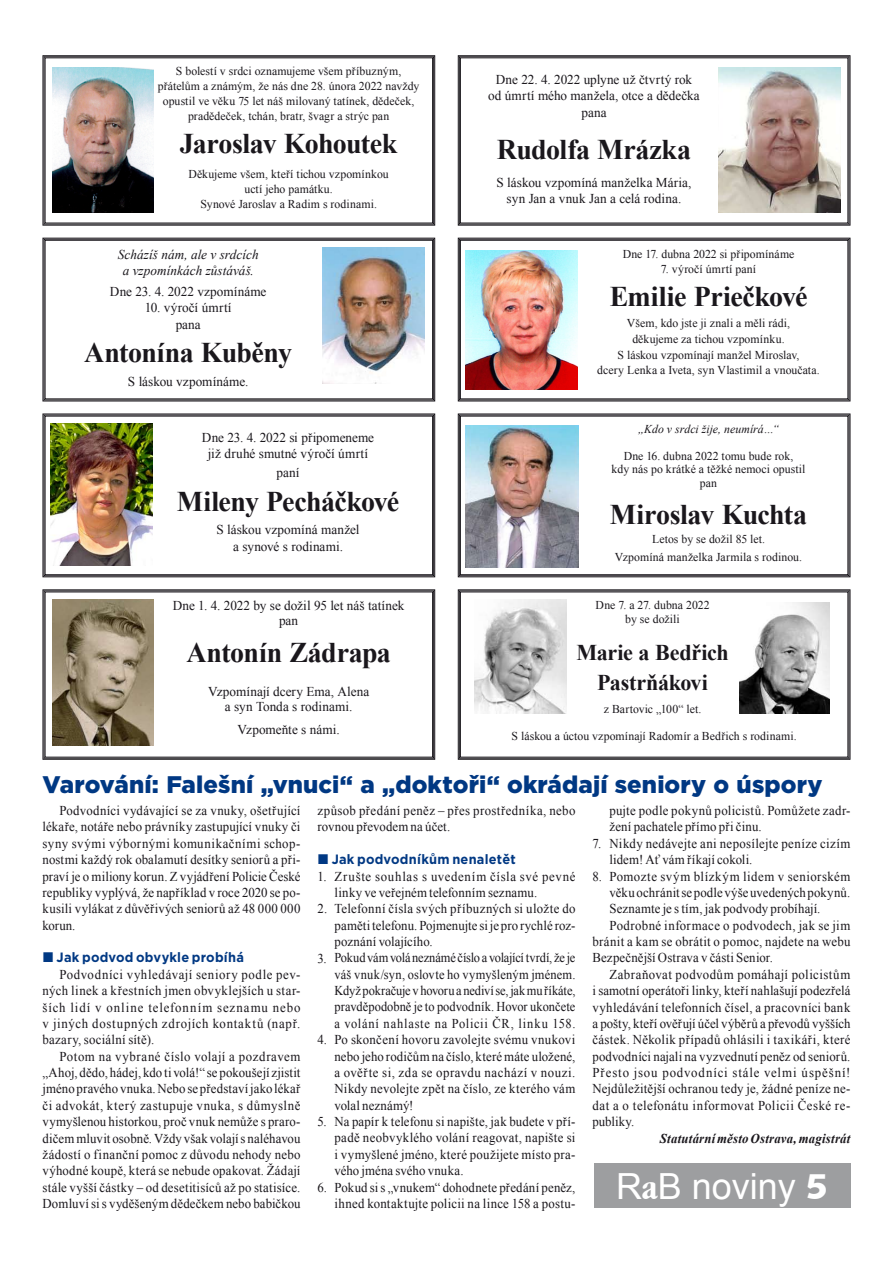
<style>
.page{position:relative;width:893px;height:1263px;background:#fff}
.page>*{position:absolute;margin:0;border:0;box-sizing:border-box;transform-origin:0 0}
.t1{font:36px "Arial";color:#fff}
.t2{font:700 28.5px "Times New Roman";letter-spacing:-.02em;color:#1a171c}
.t3{font:900 24px "Gotham";letter-spacing:.005em;color:#003883}
.t4{font:700 22.5px/30px "Times New Roman";letter-spacing:-.015em;color:#1a171c;text-align:center}
.t5{font:13.5px/16.4px "Times New Roman";letter-spacing:.015em;color:#1a171c;text-align:justify;scale:.95 1}
.t6{font:13.5px/16.5px "Times New Roman";letter-spacing:.015em;color:#1a171c;text-align:center}
.t7{font:13.5px/16.4px "Times New Roman";letter-spacing:.035em;color:#1a171c;scale:.95 1}
.t8{font:700 13.5px "Gotham";letter-spacing:.015em;color:#003883;scale:.95 1}
.t9{font:italic 13.5px/16.5px "Times New Roman";color:#1a171c;text-align:center}
.t10{font:13.5px "Times New Roman";letter-spacing:.07em;color:#1a171c;scale:.95 1}
.t11{font:13.5px/15px "Times New Roman";letter-spacing:-.005em;color:#1a171c;text-align:center}
.t12{font:13.5px "Times New Roman";letter-spacing:.045em;color:#1a171c;scale:.95 1}
.t13{font:italic 700 13.5px "Times New Roman";letter-spacing:.015em;color:#1a171c;scale:.95 1}
.t14{font:12px/15px "Times New Roman";letter-spacing:.005em;color:#1a171c;text-align:center}
.t15{font:italic 12px "Times New Roman";color:#1a171c}
.s1{font-family:"Garmd ITC Bk Cn BTCE Bold Condensed"}
.s2{font-family:"Humanst 531 Blk BTCE Black"}
</style>
<div class="page">
<div style="left:594px;top:1163px;width:256px;height:45px;background:#9d9ea0"></div>
<svg style="left:42px;top:55px;width:394px;height:171px"></svg>
<div style="left:45px;top:57px;width:388px;height:166px;border:1px solid #1a171c"></div>
<svg style="left:42px;top:589px;width:394px;height:171px"></svg>
<svg style="left:457px;top:55px;width:394px;height:171px"></svg>
<div style="left:460px;top:57px;width:388px;height:166px;border:1px solid #1a171c"></div>
<svg style="left:457px;top:589px;width:394px;height:171px"></svg>
<svg style="left:42px;top:237px;width:394px;height:165px"></svg>
<div style="left:45px;top:240px;width:388px;height:159px;border:1px solid #1a171c"></div>
<svg style="left:42px;top:413px;width:394px;height:165px"></svg>
<div style="left:45px;top:416px;width:388px;height:159px;border:1px solid #1a171c"></div>
<svg style="left:457px;top:237px;width:394px;height:165px"></svg>
<div style="left:460px;top:240px;width:388px;height:159px;border:1px solid #1a171c"></div>
<svg style="left:457px;top:413px;width:394px;height:165px"></svg>
<div style="left:460px;top:416px;width:388px;height:159px;border:1px solid #1a171c"></div>
<img style="left:52px;top:67px;width:102px;height:146px">
<img style="left:52px;top:600px;width:102px;height:145px">
<img style="left:719px;top:67px;width:121px;height:146px">
<img style="left:474px;top:599px;width:92px;height:115px">
<img style="left:739px;top:602px;width:90px;height:112px">
<img style="left:322px;top:248px;width:102px;height:136px">
<img style="left:51px;top:423px;width:101px;height:143px">
<img style="left:466px;top:251px;width:111px;height:138px">
<img style="left:466px;top:425px;width:112px;height:142px">
<p class="t14" style="left:158px;top:63px;width:263px">S bolestí v srdci oznamujeme všem příbuzným, přátelům a známým, že nás dne 28. února 2022 navždy opustil ve věku 75 let náš milovaný tatínek, dědeček, pradědeček, tchán, bratr, švagr a strýc pan</p>
<h2 class="t2" style="left:180px;top:124px;width:219px">Jaroslav Kohoutek</h2>
<p class="t14" style="left:189px;top:166px;width:202px">Děkujeme všem, kteří tichou vzpomínkou uctí jeho památku.<br>Synové Jaroslav a Radim s rodinami.</p>
<p class="t9" style="left:118px;top:245px;width:142px">Scházíš nám, ale v srdcích a vzpomínkách zůstáváš.</p>
<p class="t6" style="left:110px;top:283px;width:158px">Dne 23. 4. 2022 vzpomínáme</p>
<p class="t6" style="left:145px;top:299px;width:88px">10. výročí úmrtí pana</p>
<h2 class="t2" style="left:84px;top:332px;width:209px">Antonína Kuběny</h2>
<p class="t6" style="left:128px;top:373px;width:122px">S láskou vzpomínáme.</p>
<p class="t6" style="left:202px;top:429px;width:174px">Dne 23. 4. 2022 si připomeneme již druhé smutné výročí úmrtí</p>
<p class="t6" style="left:277px;top:464px;width:25px">paní</p>
<h2 class="t2" style="left:177px;top:482px;width:224px">Mileny Pecháčkové</h2>
<p class="t6" style="left:216px;top:521px;width:145px">S láskou vzpomíná manžel a synové s rodinami.</p>
<p class="t11" style="left:173px;top:598px;width:233px">Dne 1. 4. 2022 by se dožil 95 let náš tatínek pan</p>
<h2 class="t2" style="left:186px;top:633px;width:206px">Antonín Zádrapa</h2>
<p class="t6" style="left:208px;top:683px;width:163px;line-height:15px">Vzpomínají dcery Ema, Alena a syn Tonda s rodinami.</p>
<p class="t6" style="left:237px;top:721px;width:104px">Vzpomeňte s námi.</p>
<p class="t6" style="left:488px;top:71px;width:213px">Dne 22. 4. 2022 uplyne už čtvrtý rok od úmrtí mého manžela, otce a dědečka pana</p>
<h2 class="t2" style="left:497px;top:130px;width:196px">Rudolfa Mrázka</h2>
<p class="t6" style="left:497px;top:174px;width:196px">S láskou vzpomíná manželka Mária, syn Jan a vnuk Jan a celá rodina.</p>
<p class="t14" style="left:623px;top:246px;width:173px">Dne 17. dubna 2022 si připomínáme</p>
<p class="t14" style="left:661px;top:261px;width:97px">7. výročí úmrtí paní</p>
<h2 class="t2" style="left:610px;top:277px;width:199px">Emilie Priečkové</h2>
<p class="t14" style="left:597px;top:315px;width:224px;line-height:15.6px">Všem, kdo jste ji znali a měli rádi,<br>děkujeme za tichou vzpomínku.<br>S láskou vzpomínají manžel Miroslav,<br>dcery Lenka a Iveta, syn Vlastimil a vnoučata.</p>
<p class="t15" style="left:638px;top:421px;width:143px">„Kdo v srdci žije, neumírá…“</p>
<p class="t14" style="left:612px;top:449px;width:195px;line-height:13.5px">Dne 16. dubna 2022 tomu bude rok,<br>kdy nás po krátké a těžké nemoci opustil pan</p>
<h2 class="t2" style="left:610px;top:495px;width:199px">Miroslav Kuchta</h2>
<p class="t14" style="left:615px;top:530px;width:189px;line-height:17.7px">Letos by se dožil 85 let.<br>Vzpomíná manželka Jarmila s rodinou.</p>
<p class="t14" style="left:596px;top:598px;width:115px;line-height:13.5px">Dne 7. a 27. dubna 2022 by se dožili</p>
<h3 class="t4" style="left:576px;top:637px;width:154px">Marie a Bedřich<br>Pastrňákovi</h3>
<p class="t14" style="left:512px;top:696px;width:286px;line-height:26.2px">z Bartovic „100“ let.<br>S láskou a úctou vzpomínají Radomír a Bedřich s rodinami.</p>
<h3 class="t3" style="left:43px;top:768px;width:781px">Varování: Falešní „vnuci“ a „doktoři“ okrádají seniory o úspory</h3>
<p class="t5" style="left:43px;top:802px;width:273px;text-indent:17px">Podvodníci vydávající se za vnuky, ošetřující lékaře, notáře nebo právníky zastupující vnuky či syny svými výbornými komunikačními schop&shy;nostmi každý rok obalamutí desítky seniorů a při&shy;praví je o miliony korun. Z vyjádření Policie České republiky vyplývá, že například v roce 2020 se po&shy;kusili vylákat z důvěřivých seniorů až 48 000 000 korun.</p>
<p class="t8" style="left:57px;top:949px;width:199px">Jak podvod obvykle probíhá</p>
<p class="t5" style="left:43px;top:966px;width:273px;text-indent:17px">Podvodníci vyhledávají seniory podle pev&shy;ných linek a křestních jmen obvyklejších u star&shy;ších lidí v online telefonním seznamu nebo v jiných dostupných zdrojích kontaktů (např. bazary, sociální sítě).</p>
<p class="t5" style="left:43px;top:1048px;width:273px;text-indent:17px">Potom na vybrané číslo volají a pozdravem „Ahoj, dědo, hádej, kdo ti volá!“ se pokoušejí zjistit jméno pravého vnuka. Nebo se představí jako lékař či advokát, který zastupuje vnuka, s důmyslně vymyšlenou historkou, proč vnuk nemůže s praro&shy;dičem mluvit osobně. Vždy však volají s naléhavou žádostí o finanční pomoc z důvodu nehody nebo výhodné koupě, která se nebude opakovat. Žádají stále vyšší částky – od desetitisíců až po statisíce.<br>Domluví si s vyděšeným dědečkem nebo babičkou</p>
<p class="t5" style="left:318px;top:802px;width:273px">způsob předání peněz – přes prostředníka, nebo rovnou převodem na účet.</p>
<p class="t8" style="left:332px;top:850px;width:195px">Jak podvodníkům nenaletět</p>
<p class="t7" style="left:335px;top:868px;width:255px;text-indent:-17px">1. Zrušte souhlas s uvedením čísla své pevné linky ve veřejném telefonním seznamu.</p>
<p class="t5" style="left:335px;top:900px;width:255px;text-indent:-17px">2. Telefonní čísla svých příbuzných si uložte do paměti telefonu. Pojmenujte si je pro rychlé roz&shy;poznání volajícího.</p>
<p class="t5" style="left:334px;top:949px;width:255px;text-indent:-17px">3. Pokud vám volá neznámé číslo a volající tvrdí, že je váš vnuk/syn, oslovte ho vymyšleným jménem.<br>Když pokračuje v hovoru a nediví se, jak mu říkáte, pravděpodobně je to podvodník. Hovor ukončete a volání nahlaste na Policii ČR, linku 158.</p>
<p class="t5" style="left:334px;top:1031px;width:255px;text-indent:-17px">4. Po skončení hovoru zavolejte svému vnukovi nebo jeho rodičům na číslo, které máte uložené, a ověřte si, zda se opravdu nachází v nouzi.<br>Nikdy nevolejte zpět na číslo, ze kterého vám volal neznámý!</p>
<p class="t5" style="left:334px;top:1113px;width:255px;text-indent:-17px">5. Na papír k telefonu si napište, jak budete v pří&shy;padě neobvyklého volání reagovat, napište si i vymyšlené jméno, které použijete místo pra&shy;vého jména svého vnuka.</p>
<p class="t5" style="left:317px;top:1179px;width:273px;text-align:right">6. Pokud si s „vnukem“ dohodnete předání peněz, ihned kontaktujte policii na lince 158 a postu-</p>
<p class="t5" style="left:609px;top:802px;width:255px">pujte podle pokynů policistů. Pomůžete zadr&shy;žení pachatele přímo při činu.</p>
<p class="t5" style="left:609px;top:835px;width:255px;text-indent:-17px">7. Nikdy nedávejte ani neposílejte peníze cizím lidem! Ať vám říkají cokoli.</p>
<p class="t12" style="left:592px;top:867px;width:273px">8. Pomozte svým blízkým lidem v seniorském</p>
<p class="t5" style="left:609px;top:884px;width:255px">věku ochránit se podle výše uvedených pokynů.</p>
<p class="t5" style="left:609px;top:900px;width:224px">Seznamte je s tím, jak podvody probíhají.</p>
<p class="t5" style="left:609px;top:917px;width:255px">Podrobné informace o podvodech, jak se jim</p>
<p class="t5" style="left:592px;top:933px;width:273px">bránit a kam se obrátit o pomoc, najdete na webu</p>
<p class="t5" style="left:592px;top:949px;width:191px">Bezpečnější Ostrava v části Senior.</p>
<p class="t7" style="left:609px;top:966px;width:255px">Zabraňovat podvodům pomáhají policistům</p>
<p class="t5" style="left:592px;top:982px;width:273px">i samotní operátoři linky, kteří nahlašují podezřelá</p>
<p class="t5" style="left:592px;top:999px;width:273px">vyhledávání telefonních čísel, a pracovníci bank</p>
<p class="t5" style="left:592px;top:1015px;width:273px">a pošty, kteří ověřují účel výběrů a převodů vyšších</p>
<p class="t5" style="left:592px;top:1031px;width:273px">částek. Několik případů ohlásili i taxikáři, které</p>
<p class="t5" style="left:592px;top:1048px;width:273px">podvodníci najali na vyzvednutí peněz od seniorů.</p>
<p class="t10" style="left:592px;top:1063px;width:273px">Přesto jsou podvodníci stále velmi úspěšní!</p>
<p class="t5" style="left:592px;top:1080px;width:273px">Nejdůležitější ochranou tedy je, žádné peníze ne-</p>
<p class="t7" style="left:592px;top:1097px;width:273px">dat a o telefonátu informovat Policii České re-</p>
<p class="t5" style="left:592px;top:1113px;width:45px">publiky.</p>
<p class="t13" style="left:660px;top:1129px;width:202px">Statutární město Ostrava, magistrát</p>
<h1 class="t1" style="left:616px;top:1163px;width:214px">R<span class="s1">a</span>B noviny <span class="s2">5</span></h1>
</div>
